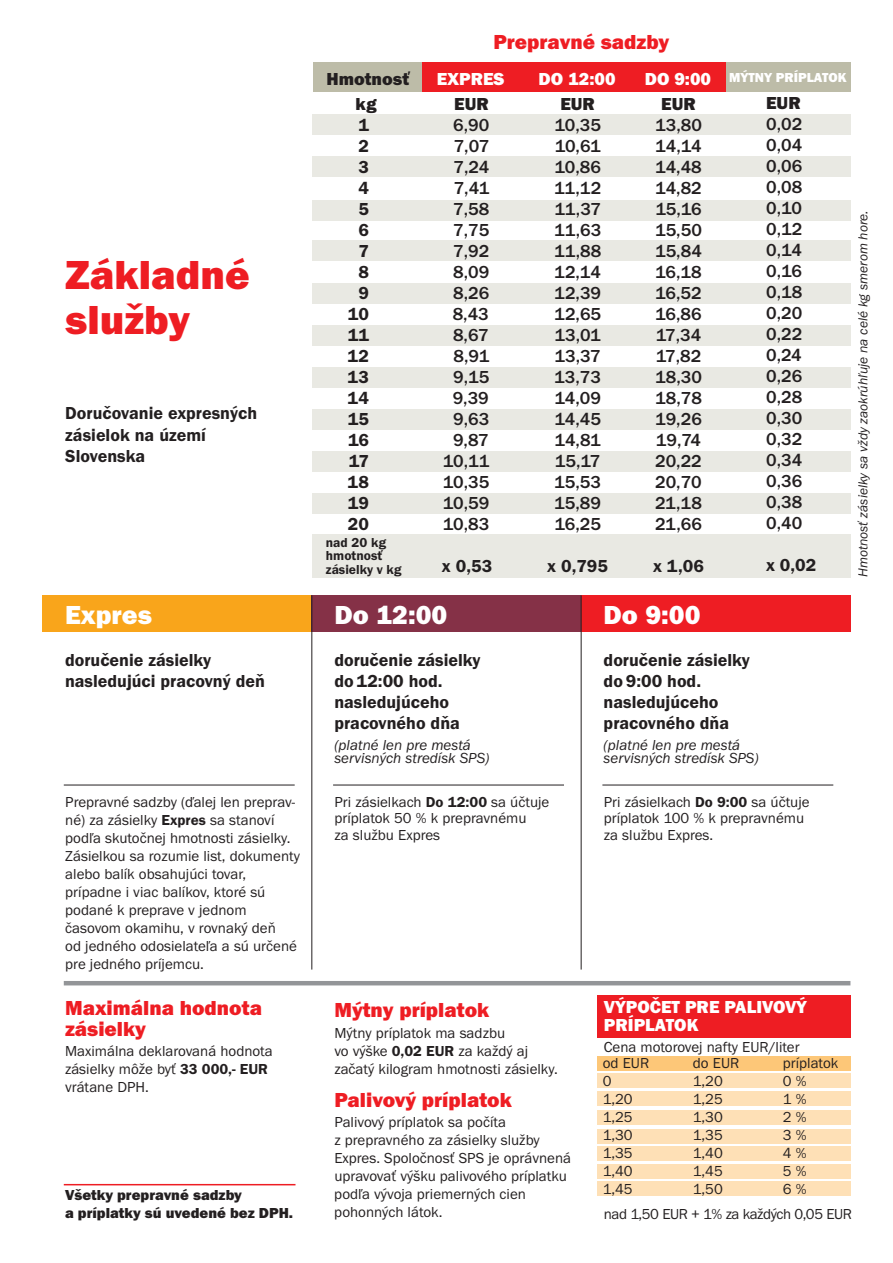
<style>
.page{position:relative;width:893px;height:1263px;background:#fff}
.page>*{position:absolute;margin:0;border:0;box-sizing:border-box;transform-origin:0 0}
.t1{font:800 42px/45px "Franklin Gothic Itc TCE";color:#ee1d23}
.t2{font:800 27px "Franklin Gothic Itc TCE";color:#fff}
.t3{font:800 21px/21px "Franklin Gothic Itc TCE";color:#ee1d23}
.t4{font:500 18px/21px "Franklin Gothic Itc TCE";color:#231f20;text-align:justify}
.t5{font:600 18px/21px "Franklin Gothic Itc TCE";color:#231f20}
.t6{font:800 18px/18px "Franklin Gothic Itc TCE";color:#fff}
.t7{font:800 18px/25.5px "Franklin Gothic Itc TCE";color:#231f20;text-align:center}
.t8{font:15px/18px "Franklin Gothic Itc TCE";color:#231f20}
.t9{font:italic 15px/12.9px "Franklin Gothic Itc TCE";color:#231f20}
.t10{font:800 15px/18px "Franklin Gothic Itc TCE";color:#231f20}
.t11{font:15px "Franklin Gothic Itc TCE";letter-spacing:-.03em;color:#231f20}
.t12{font:italic 13.5px "Franklin Gothic Itc TCE";color:#231f20}
.t13{font:600 13.5px/13.5px "Franklin Gothic Itc TCE";color:#231f20}
.t14{font:800 13.5px "Franklin Gothic Itc TCE";color:#fff}
.s1{font-weight:600}
</style>
<div class="page">
<div style="left:313px;top:62px;width:537px;height:30px;background:#bdbca8"></div>
<div style="left:43px;top:595px;width:269px;height:36px;background:#f9a51b"></div>
<div style="left:312px;top:595px;width:269px;height:36px;background:#853147"></div>
<div style="left:581px;top:595px;width:269px;height:36px;background:#ee1d23"></div>
<div style="left:312px;top:114px;width:538px;height:21px;background:#e9e9e3"></div>
<div style="left:312px;top:156px;width:538px;height:21px;background:#e9e9e3"></div>
<div style="left:312px;top:200px;width:538px;height:20px;background:#e9e9e3"></div>
<div style="left:312px;top:240px;width:538px;height:21px;background:#e9e9e3"></div>
<div style="left:312px;top:283px;width:538px;height:21px;background:#e9e9e3"></div>
<div style="left:312px;top:325px;width:538px;height:21px;background:#e9e9e3"></div>
<div style="left:312px;top:367px;width:538px;height:21px;background:#e9e9e3"></div>
<div style="left:312px;top:409px;width:538px;height:21px;background:#e9e9e3"></div>
<div style="left:312px;top:451px;width:538px;height:21px;background:#e9e9e3"></div>
<div style="left:312px;top:493px;width:538px;height:21px;background:#e9e9e3"></div>
<div style="left:312px;top:535px;width:538px;height:43px;background:#e9e9e3"></div>
<div style="left:422px;top:62px;width:303px;height:30px;background:#ee1d23"></div>
<hr style="left:64px;top:785px;width:231px;height:1px;background:#231f20">
<hr style="left:64px;top:981px;width:786px;height:4px;background:#939598">
<hr style="left:333px;top:785px;width:231px;height:1px;background:#231f20">
<hr style="left:602px;top:785px;width:231px;height:1px;background:#231f20">
<hr style="left:311px;top:595px;width:1px;height:374px;background:#231f20">
<hr style="left:581px;top:595px;width:1px;height:374px;background:#231f20">
<div style="left:597px;top:995px;width:253px;height:42px;background:#ee1d23"></div>
<div style="left:597px;top:1056px;width:253px;height:15px;background:#fdc778"></div>
<div style="left:597px;top:1073px;width:253px;height:15px;background:#fee0b6"></div>
<div style="left:597px;top:1091px;width:253px;height:15px;background:#fee0b6"></div>
<div style="left:597px;top:1110px;width:253px;height:14px;background:#fee0b6"></div>
<div style="left:597px;top:1129px;width:253px;height:14px;background:#fee0b6"></div>
<div style="left:597px;top:1146px;width:253px;height:15px;background:#fee0b6"></div>
<div style="left:597px;top:1163px;width:253px;height:15px;background:#fee0b6"></div>
<div style="left:597px;top:1181px;width:253px;height:15px;background:#fee0b6"></div>
<hr style="left:64px;top:1184px;width:231px;height:1px;background:#ee1d23">
<h1 class="t1" style="left:65px;top:252px;width:186px">Základné služby</h1>
<p class="t5" style="left:65px;top:402px;width:193px;line-height:21.6px">Doručovanie expresných zásielok na území<br>Slovenska</p>
<h2 class="t2" style="left:65px;top:599px;width:89px">Expres</h2>
<p class="t5" style="left:65px;top:649px;width:201px">doručenie zásielky nasledujúci pracovný deň</p>
<p class="t7" style="left:327px;top:66px;width:85px">Hmotnosť kg</p>
<p class="t5" style="left:348px;top:115px;width:23px;text-align:right">1<br>2<br>3<br>4<br>5<br>6<br>7<br>8<br>9<br>10<br>11<br>12<br>13<br>14<br>15<br>16<br>17<br>18<br>19<br>20</p>
<p class="t13" style="left:326px;top:535px;width:77px">nad 20 kg hmotnosť zásielky v kg</p>
<h3 class="t3" style="left:493px;top:31px;width:177px">Prepravné sadzby</h3>
<p class="t6" style="left:437px;top:70px;width:69px">EXPRES</p>
<p class="t7" style="left:454px;top:91px;width:36px">EUR</p>
<p class="t4" style="left:443px;top:115px;width:48px;text-align:right">6,90<br>7,07<br>7,24<br>7,41<br>7,58<br>7,75<br>7,92<br>8,09<br>8,26<br>8,43<br>8,67<br>8,91<br>9,15<br>9,39<br>9,63<br>9,87<br>10,11<br>10,35<br>10,59<br>10,83</p>
<p class="t5" style="left:442px;top:556px;width:52px">x 0,53</p>
<p class="t6" style="left:538px;top:70px;width:79px">DO 12:00</p>
<p class="t7" style="left:560px;top:91px;width:36px">EUR</p>
<p class="t4" style="left:554px;top:115px;width:49px">10,35<br>10,61<br>10,86<br>11,12<br>11,37<br>11,63<br>11,88<br>12,14<br>12,39<br>12,65<br>13,01<br>13,37<br>13,73<br>14,09<br>14,45<br>14,81<br>15,17<br>15,53<br>15,89<br>16,25</p>
<p class="t5" style="left:547px;top:556px;width:62px">x 0,795</p>
<p class="t6" style="left:645px;top:70px;width:68px">DO 9:00</p>
<p class="t7" style="left:661px;top:91px;width:36px">EUR</p>
<p class="t4" style="left:655px;top:115px;width:48px">13,80<br>14,14<br>14,48<br>14,82<br>15,16<br>15,50<br>15,84<br>16,18<br>16,52<br>16,86<br>17,34<br>17,82<br>18,30<br>18,78<br>19,26<br>19,74<br>20,22<br>20,70<br>21,18<br>21,66</p>
<p class="t5" style="left:653px;top:556px;width:52px">x 1,06</p>
<p class="t14" style="left:729px;top:69px;width:119px">MÝTNY PRÍPLATOK</p>
<p class="t7" style="left:766px;top:90px;width:36px">EUR</p>
<p class="t4" style="left:766px;top:114px;width:38px">0,02<br>0,04<br>0,06<br>0,08<br>0,10<br>0,12<br>0,14<br>0,16<br>0,18<br>0,20<br>0,22<br>0,24<br>0,26<br>0,28<br>0,30<br>0,32<br>0,34<br>0,36<br>0,38<br>0,40</p>
<p class="t5" style="left:766px;top:555px;width:52px">x 0,02</p>
<p class="t12" style="left:855px;top:577px;width:368px;rotate:-90deg">Hmotnosť zásielky sa vždy zaokrúhľuje na celé kg smerom hore.</p>
<h2 class="t2" style="left:334px;top:599px;width:115px">Do 12:00</h2>
<p class="t5" style="left:334px;top:649px;width:148px">doručenie zásielky do 12:00 hod. nasledujúceho pracovného dňa</p>
<p class="t9" style="left:334px;top:738px;width:157px">(platné len pre mestá servisných stredísk SPS)</p>
<h2 class="t2" style="left:604px;top:599px;width:98px">Do 9:00</h2>
<p class="t5" style="left:604px;top:649px;width:148px">doručenie zásielky do 9:00 hod. nasledujúceho pracovného dňa</p>
<p class="t9" style="left:604px;top:738px;width:157px">(platné len pre mestá servisných stredísk SPS)</p>
<p class="t8" style="left:65px;top:792px;width:236px">Prepravné sadzby (ďalej len preprav&shy;né) za zásielky <span class="s1">Expres</span> sa stanoví podľa skutočnej hmotnosti zásielky.<br>Zásielkou sa rozumie list, dokumenty alebo balík obsahujúci tovar, prípadne i viac balíkov, ktoré sú podané k preprave v jednom časovom okamihu, v rovnaký deň<br>od jedného odosielateľa a sú určené pre jedného príjemcu.</p>
<p class="t8" style="left:335px;top:793px;width:216px;line-height:16.5px">Pri zásielkach <span class="s1">Do 12:00</span> sa účtuje príplatok 50 % k prepravnému<br>za službu Expres</p>
<p class="t8" style="left:604px;top:793px;width:207px;line-height:16.5px">Pri zásielkach <span class="s1">Do 9:00</span> sa účtuje príplatok 100 % k prepravnému za službu Expres.</p>
<h3 class="t3" style="left:65px;top:997px;width:199px">Maximálna hodnota zásielky</h3>
<p class="t8" style="left:65px;top:1042px;width:209px">Maximálna deklarovaná hodnota zásielky môže byť <span class="s1">33 000,- EUR </span>vrátane DPH.</p>
<p class="t10" style="left:65px;top:1186px;width:230px">Všetky prepravné sadzby<br>a príplatky sú uvedené bez DPH.</p>
<h3 class="t3" style="left:334px;top:1000px;width:156px">Mýtny príplatok</h3>
<p class="t8" style="left:334px;top:1023px;width:225px">Mýtny príplatok ma sadzbu<br>vo výške <span class="s1">0,02 EUR</span> za každý aj začatý kilogram hmotnosti zásielky.</p>
<h3 class="t3" style="left:334px;top:1089px;width:179px">Palivový príplatok</h3>
<p class="t8" style="left:334px;top:1113px;width:238px">Palivový príplatok sa počíta<br>z prepravného za zásielky služby<br>Expres. Spoločnosť SPS je oprávnená upravovať výšku palivového príplatku podľa vývoja priemerných cien pohonných látok.</p>
<p class="t6" style="left:604px;top:998px;width:205px">VÝPOČET PRE PALIVOVÝ<br>PRÍPLATOK</p>
<p class="t8" style="left:604px;top:1038px;width:197px">Cena motorovej nafty EUR/liter</p>
<p class="t8" style="left:603px;top:1054px;width:48px">od EUR<br>0<br>1,20<br>1,25<br>1,30<br>1,35<br>1,40<br>1,45</p>
<p class="t8" style="left:693px;top:1054px;width:48px">do EUR<br>1,20<br>1,25<br>1,30<br>1,35<br>1,40<br>1,45<br>1,50</p>
<p class="t8" style="left:783px;top:1054px;width:57px">príplatok<br>0 %<br>1 %<br>2 %<br>3 %<br>4 %<br>5 %<br>6 %</p>
<p class="t11" style="left:604px;top:1205px;width:250px">nad 1,50 EUR + 1% za každých 0,05 EUR</p>
</div>
